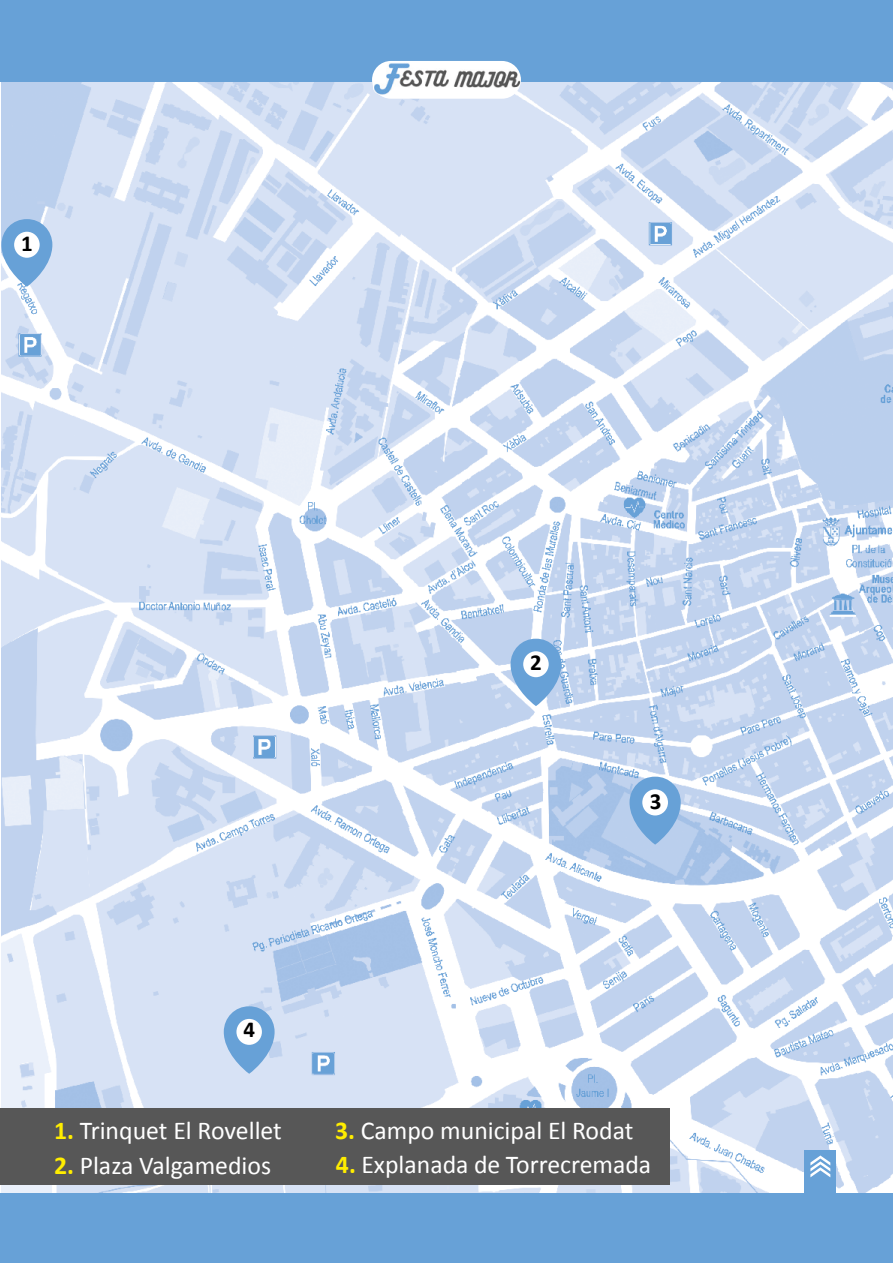
<style>
.page{position:relative;width:893px;height:1263px;background:#fff}
.page>*{position:absolute;margin:0;border:0;box-sizing:border-box;transform-origin:0 0}
.t1{font:25.8px "Calibri";color:#fff}
.t2{font:700 23.1px "Calibri";color:#000}
.t3{font:700 22.95px "Calibri";color:#000}
.s1{font-weight:700;color:#ffed00}
</style>
<div class="page">
<img style="left:1px;top:81px;width:892px;height:1112px">
<svg style="left:519px;top:81px;width:374px;height:74px"></svg>
<div style="left:0;top:1108px;width:669px;height:77px;background:#575757"></div>
<div style="left:0;top:0;width:893px;height:81px;background:#67a1d7"></div>
<div style="left:372px;top:61px;width:149px;height:38px;background:#fff;border-radius:19px"></div>
<img style="left:373px;top:62px;width:76px;height:33px">
<img style="left:454px;top:69px;width:66px;height:19px">
<div style="left:0;top:1193px;width:893px;height:70px;background:#67a1d7"></div>
<svg style="left:1px;top:219px;width:51px;height:68px"></svg>
<svg style="left:224px;top:1006px;width:51px;height:68px;background:#9dc1e5"></svg>
<svg style="left:511px;top:638px;width:50px;height:68px"></svg>
<svg style="left:629px;top:776px;width:52px;height:69px"></svg>
<div style="left:804px;top:1150px;width:32px;height:45px;background:#67a1d7"></div>
<svg style="left:810px;top:1155px;width:20px;height:22px"></svg>
<p class="t3" style="left:21px;top:227px;width:13px">1</p>
<p class="t3" style="left:243px;top:1013px;width:13px">4</p>
<p class="t3" style="left:530px;top:646px;width:13px">2</p>
<p class="t2" style="left:650px;top:785px;width:13px">3</p>
<p class="t1" style="left:54px;top:1112px;width:229px"><span class="s1">1.</span> Trinquet El Rovellet</p>
<p class="t1" style="left:54px;top:1148px;width:219px"><span class="s1">2.</span> Plaza Valgamedios</p>
<p class="t1" style="left:336px;top:1146px;width:317px"><span class="s1">4.</span> Explanada de Torrecremada</p>
<p class="t1" style="left:335px;top:1113px;width:300px"><span class="s1">3.</span> Campo municipal El Rodat</p>
</div>
